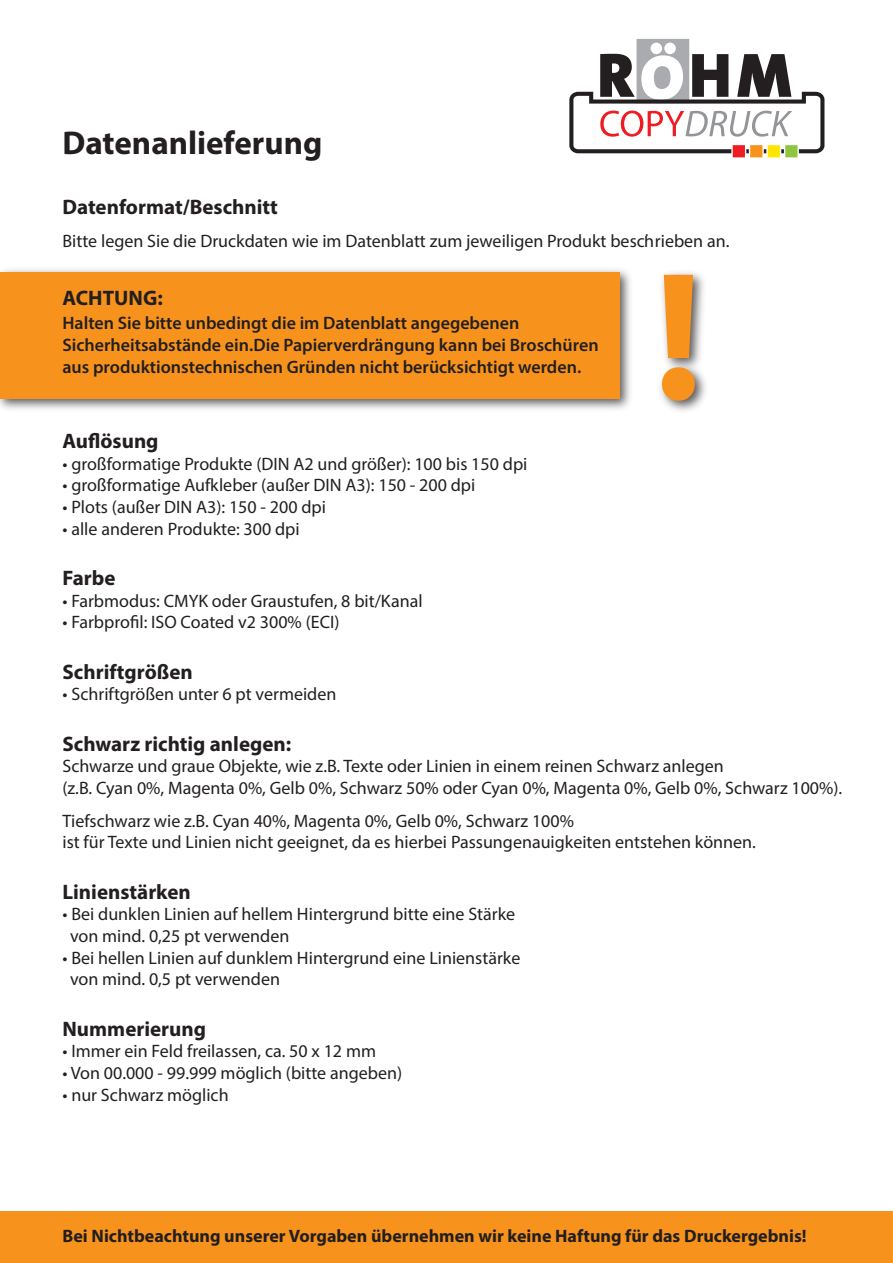
<style>
.page{position:relative;width:893px;height:1263px;background:#fff}
.page>*{position:absolute;margin:0;border:0;box-sizing:border-box;transform-origin:0 0}
.t1{font:700 183.9px "Myriad Pro";color:#f7931d}
.t2{font:700 33px "Myriad Pro";color:#231f20}
.t3{font:700 21px "Myriad Pro";color:#231f20}
.t4{font:18px/21.6px "Myriad Pro";color:#231f20}
.t5{font:600 18px/21.6px "Myriad Pro";color:#231f20}
.t6{font:700 18px "Myriad Pro";color:#231f20}
</style>
<div class="page">
<div style="left:0;top:1212px;width:893px;height:51px;background:#f7931d"></div>
<img style="left:1px;top:269px;width:629px;height:140px">
<div style="left:0;top:272px;width:619px;height:127px;background:#f7931d"></div>
<svg style="left:569px;top:39px;width:255px;height:119px"></svg>
<img style="left:660px;top:272px;width:46px;height:139px">
<hr style="left:0;top:0;width:1px;height:1263px;background:#545758">
<h2 class="t2" style="left:62px;top:121px;width:261px">Datenanlieferung</h2>
<p class="t3" style="left:62px;top:193px;width:217px">Datenformat/Beschnitt</p>
<p class="t4" style="left:62px;top:230px;width:668px">Bitte legen Sie die Druckdaten wie im Datenblatt zum jeweiligen Produkt beschrieben an.</p>
<p class="t3" style="left:62px;top:285px;width:102px">ACHTUNG:</p>
<p class="t5" style="left:62px;top:312px;width:538px">Halten Sie bitte unbedingt die im Datenblatt angegebenen<br>Sicherheitsabstände ein.Die Papierverdrängung kann bei Broschüren aus produktionstechnischen Gründen nicht berücksichtigt werden.</p>
<h1 class="t1" style="left:654px;top:217px;width:51px">!</h1>
<p class="t3" style="left:62px;top:427px;width:98px">Auflösung</p>
<p class="t4" style="left:62px;top:453px;width:466px">• großformatige Produkte (DIN A2 und größer): 100 bis 150 dpi</p>
<p class="t4" style="left:62px;top:474px;width:414px">• großformatige Aufkleber (außer DIN A3): 150 - 200 dpi</p>
<p class="t4" style="left:62px;top:496px;width:265px">• Plots (außer DIN A3): 150 - 200 dpi</p>
<p class="t4" style="left:62px;top:517px;width:239px">• alle anderen Produkte: 300 dpi</p>
<p class="t3" style="left:62px;top:564px;width:54px">Farbe</p>
<p class="t4" style="left:62px;top:589px;width:362px">• Farbmodus: CMYK oder Graustufen, 8 bit/Kanal</p>
<p class="t4" style="left:62px;top:611px;width:279px">• Farbprofil: ISO Coated v2 300% (ECI)</p>
<p class="t3" style="left:62px;top:658px;width:132px">Schriftgrößen</p>
<p class="t4" style="left:62px;top:683px;width:275px">• Schriftgrößen unter 6 pt vermeiden</p>
<p class="t3" style="left:62px;top:730px;width:230px">Schwarz richtig anlegen:</p>
<p class="t4" style="left:62px;top:755px;width:781px">Schwarze und graue Objekte, wie z.B. Texte oder Linien in einem reinen Schwarz anlegen<br>(z.B. Cyan 0%, Magenta 0%, Gelb 0%, Schwarz 50% oder Cyan 0%, Magenta 0%, Gelb 0%, Schwarz 100%).</p>
<p class="t4" style="left:62px;top:810px;width:695px">Tiefschwarz wie z.B. Cyan 40%, Magenta 0%, Gelb 0%, Schwarz 100%<br>ist für Texte und Linien nicht geeignet, da es hierbei Passungenauigkeiten entstehen können.</p>
<p class="t3" style="left:62px;top:878px;width:130px">Linienstärken</p>
<p class="t4" style="left:70px;top:903px;width:447px;text-indent:-8px">• Bei dunklen Linien auf hellem Hintergrund bitte eine Stärke von mind. 0,25 pt verwenden</p>
<p class="t4" style="left:70px;top:946px;width:452px;text-indent:-8px">• Bei hellen Linien auf dunklem Hintergrund eine Linienstärke von mind. 0,5 pt verwenden</p>
<p class="t3" style="left:62px;top:1015px;width:145px">Nummerierung</p>
<p class="t4" style="left:62px;top:1040px;width:315px">• Immer ein Feld freilassen, ca. 50 x 12 mm</p>
<p class="t4" style="left:62px;top:1062px;width:341px">• Von 00.000 - 99.999 möglich (bitte angeben)</p>
<p class="t4" style="left:62px;top:1083px;width:168px">• nur Schwarz möglich</p>
<p class="t6" style="left:62px;top:1224px;width:746px">Bei Nichtbeachtung unserer Vorgaben übernehmen wir keine Haftung für das Druckergebnis!</p>
</div>
